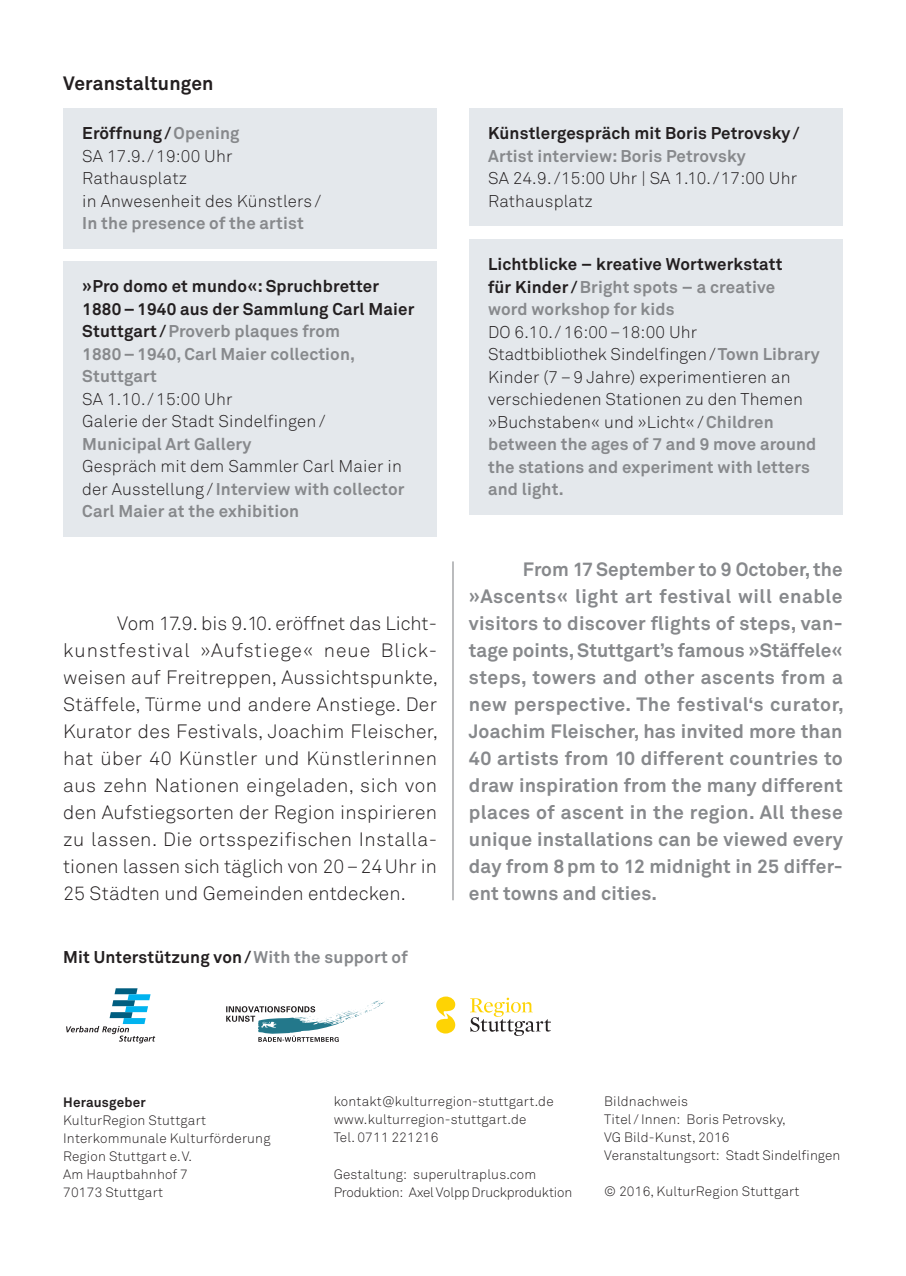
<style>
.page{position:relative;width:906px;height:1276px;background:#fff}
.page>*{position:absolute;margin:0;border:0;box-sizing:border-box;transform-origin:0 0}
.t1{font:700 19.12px/27px "Akkurat Std KRS";letter-spacing:.01em;color:#87898c;text-align:justify}
.t2{font:19.12px/27px "Akkurat Std Light KRS";letter-spacing:.01em;color:#231f20;text-align:justify}
.t3{font:700 19.12px "Akkurat Std KRS";letter-spacing:.01em;color:#231f20}
.t4{font:16.88px/22.5px "Akkurat Std Light KRS";letter-spacing:.01em;color:#231f20}
.t5{font:700 16.88px/22.5px "Akkurat Std KRS";letter-spacing:.01em;color:#231f20}
.t6{font:700 16.88px/22.5px "Akkurat Std KRS";letter-spacing:.01em;color:#87898c}
.t7{font:13.5px/18px "Akkurat Std Light KRS";letter-spacing:.015em;color:#231f20}
.t8{font:13.5px/18px "Akkurat Std Light KRS";letter-spacing:-.01em;color:#231f20}
.t9{font:700 13.5px "Akkurat Std KRS";letter-spacing:.015em;color:#231f20}
.s1{color:#87898c}
.s2{font-family:"Akkurat Std Light KRS";font-weight:400;color:#231f20}
.s3{font-family:"Akkurat Std KRS";font-weight:700;color:#87898c}
</style>
<div class="page">
<svg style="left:66px;top:988px;width:89px;height:55px"></svg>
<svg style="left:226px;top:1000px;width:159px;height:42px"></svg>
<svg style="left:470px;top:997px;width:81px;height:39px"></svg>
<svg style="left:436px;top:996px;width:20px;height:37px"></svg>
<div style="left:469px;top:108px;width:374px;height:118px;background:#e4e8ec"></div>
<div style="left:469px;top:239px;width:374px;height:275px;background:#e4e8ec"></div>
<div style="left:63px;top:108px;width:374px;height:140px;background:#e4e8ec"></div>
<div style="left:63px;top:261px;width:374px;height:275px;background:#e4e8ec"></div>
<hr style="left:452px;top:561px;width:1px;height:339px;background:#87898c">
<p class="t3" style="left:63px;top:71px;width:152px">Veranstaltungen</p>
<p class="t5" style="left:82px;top:122px;width:159px">Eröffnung /<span class="s1">Opening</span></p>
<p class="t4" style="left:82px;top:144px;width:240px">SA 17.9./ 19:00 Uhr<br>Rathausplatz<br>in Anwesenheit des Künstlers /</p>
<p class="t6" style="left:82px;top:212px;width:223px">In the presence of the artist</p>
<p class="t5" style="left:82px;top:275px;width:334px">»Pro domo et mundo«: Spruchbretter<br>1880–1940 aus der Sammlung Carl Maier<br>Stuttgart /<span class="s1">Proverb plaques from<br>1880–1940, Carl Maier collection,<br>Stuttgart</span></p>
<p class="t4" style="left:82px;top:387px;width:245px">SA 1.10./ 15:00 Uhr<br>Galerie der Stadt Sindelfingen/</p>
<p class="t6" style="left:82px;top:432px;width:171px">Municipal Art Gallery</p>
<p class="t4" style="left:82px;top:455px;width:321px">Gespräch mit dem Sammler Carl Maier in</p>
<p class="t6" style="left:82px;top:477px;width:324px"><span class="s2">der Ausstellung /</span>Interview with collector<br>Carl Maier at the exhibition</p>
<p class="t2" style="left:63px;top:610px;width:376px;text-indent:54px">Vom 17.9. bis 9.10. eröffnet das Licht&shy;kunstfestival »Aufstiege« neue Blick&shy;weisen auf Freitreppen, Aussichtspunkte, Stäffele, Türme und andere Anstiege. Der Kurator des Festivals, Joachim Fleischer, hat über 40 Künstler und Künstlerinnen aus zehn Nationen eingeladen, sich von den Aufstiegsorten der Region inspirieren zu lassen. Die ortsspezifischen Installa&shy;tionen lassen sich täglich von 20–24Uhr in 25 Städten und Gemeinden entdecken.</p>
<p class="t5" style="left:63px;top:946px;width:346px">Mit Unterstützung von/<span class="s1">With the support of</span></p>
<p class="t5" style="left:488px;top:122px;width:313px">Künstlergespräch mit Boris Petrovsky /</p>
<p class="t6" style="left:488px;top:144px;width:259px">Artist interview: Boris Petrovsky</p>
<p class="t4" style="left:488px;top:167px;width:310px">SA 24.9./15:00 Uhr | SA 1.10./17:00 Uhr<br>Rathausplatz</p>
<p class="t5" style="left:488px;top:253px;width:296px">Lichtblicke – kreative Wortwerkstatt für Kinder/<span class="s1">Bright spots – a creative word workshop for kids</span></p>
<p class="t4" style="left:488px;top:320px;width:333px">DO 6.10./ 16:00–18:00 Uhr Stadtbibliothek Sindelfingen/<span class="s3">Town Library </span>Kinder (7–9 Jahre) experimentieren an verschiedenen Stationen zu den Themen »Buchstaben« und »Licht« /<span class="s3">Children</span></p>
<p class="t6" style="left:488px;top:433px;width:330px">between the ages of 7 and 9 move around the stations and experiment with letters and light.</p>
<p class="t1" style="left:469px;top:556px;width:376px;text-indent:54px">From 17 September to 9 October, the »Ascents« light art festival will enable visitors to discover flights of steps, van&shy;tage points, Stuttgart’s famous »Stäffele« steps, towers and other ascents from a new perspective. The festival‘s curator, Joachim Fleischer, has invited more than 40 artists from 10 different countries to draw inspiration from the many different places of ascent in the region. All these unique installations can be viewed every day from 8pm to 12 midnight in 25 differ&shy;ent towns and cities.</p>
<p class="t9" style="left:63px;top:1093px;width:84px">Herausgeber</p>
<p class="t7" style="left:63px;top:1110px;width:209px">KulturRegion Stuttgart<br>Interkommunale Kulturförderung<br>Region Stuttgart e.V.<br>Am Hauptbahnhof 7<br>70173 Stuttgart</p>
<p class="t7" style="left:334px;top:1092px;width:221px">kontakt@kulturregion-stuttgart.de www.kulturregion-stuttgart.de<br>Tel. 0711 221216</p>
<p class="t8" style="left:334px;top:1164px;width:240px">Gestaltung: superultraplus.com<br>Produktion: Axel Volpp Druckproduktion</p>
<p class="t7" style="left:604px;top:1092px;width:237px">Bildnachweis<br>Titel/Innen: Boris Petrovsky,<br>VG Bild-Kunst, 2016<br>Veranstaltungsort: Stadt Sindelfingen</p>
<p class="t7" style="left:604px;top:1182px;width:197px">© 2016, KulturRegion Stuttgart</p>
</div>
